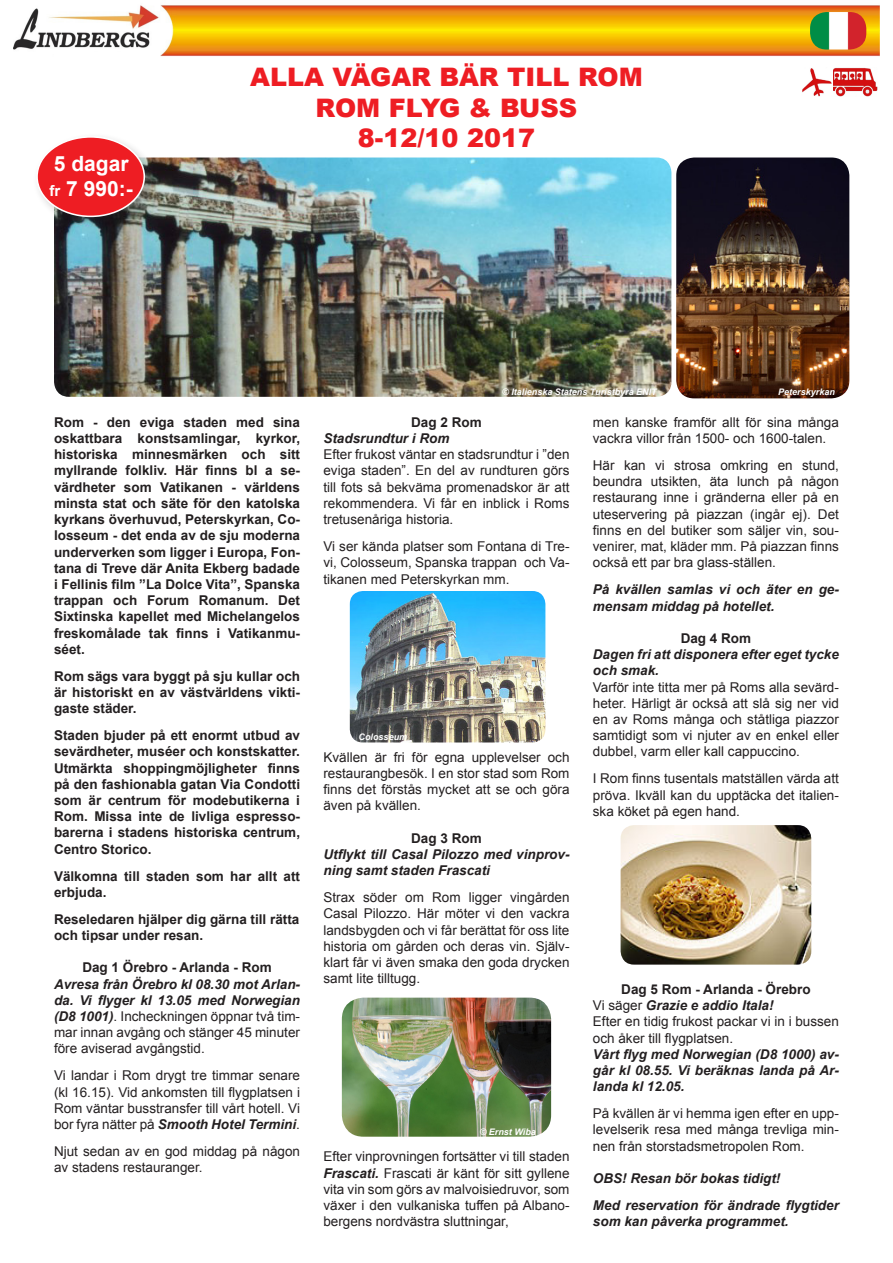
<style>
.page{position:relative;width:893px;height:1263px;background:#fff}
.page>*{position:absolute;margin:0;border:0;box-sizing:border-box;transform-origin:0 0}
.t1{font:900 25.5px "Arial";color:#ee1d23}
.t2{font:700 21px "Arial";color:#fff}
.t3{font:13.5px/16.2px "Arial";color:#231f20;text-align:justify}
.t4{font:700 13.5px/16.2px "Arial";color:#231f20;text-align:justify}
.t5{font:italic 700 13.5px/16.2px "Arial";color:#231f20}
.t6{font:italic 700 9px "Arial";color:#fff}
.s1{font-size:15px}
.s2{font-weight:700;font-style:italic}
.s3{font-weight:400;font-style:normal}
</style>
<div class="page">
<img style="left:14px;top:5px;width:865px;height:52px">
<img style="left:350px;top:591px;width:195px;height:151px">
<img style="left:810px;top:12px;width:56px;height:38px">
<img style="left:802px;top:68px;width:75px;height:28px">
<img style="left:621px;top:825px;width:190px;height:140px">
<img style="left:342px;top:998px;width:209px;height:139px">
<img style="left:676px;top:158px;width:173px;height:240px">
<img style="left:54px;top:158px;width:617px;height:239px">
<div style="left:33px;top:132px;width:124px;height:97px;background:#231f20;opacity:.2"></div>
<div style="left:37px;top:137px;width:107px;height:79px;background:#ee1d23;border-radius:50%"></div>
<div style="left:36px;top:136px;width:109px;height:81px;border:2px solid #fff;border-radius:50%"></div>
<p class="t2" style="left:54px;top:150px;width:76px">5 dagar</p>
<p class="t2" style="left:50px;top:175px;width:85px"><span class="s1">fr</span> 7 990:-</p>
<p class="t1" style="left:250px;top:58px;width:394px">ALLA VÄGAR BÄR TILL ROM</p>
<p class="t1" style="left:316px;top:89px;width:263px">ROM FLYG &amp; BUSS</p>
<p class="t1" style="left:358px;top:120px;width:179px">8-12/10 2017</p>
<p class="t6" style="left:502px;top:386px;width:156px">© Italienska Statens Turistbyrå ENIT</p>
<p class="t6" style="left:778px;top:386px;width:58px">Peterskyrkan</p>
<p class="t4" style="left:54px;top:414px;width:248px">Rom - den eviga staden med sina oskattbara konstsamlingar, kyrkor, historiska minnesmärken och sitt myllrande folkliv. Här finns bl a se&shy;värdheter som Vatikanen - världens minsta stat och säte för den katolska kyrkans överhuvud, Peterskyrkan, Co&shy;losseum - det enda av de sju moderna underverken som ligger i Europa, Fon&shy;tana di Treve där Anita Ekberg badade i Fellinis film ”La Dolce Vita”, Spanska trappan och Forum Romanum. Det Sixtinska kapellet med Michelangelos freskomålade tak finns i Vatikanmu&shy;séet.</p>
<p class="t4" style="left:54px;top:668px;width:248px">Rom sägs vara byggt på sju kullar och är historiskt en av västvärldens vikti&shy;gaste städer.</p>
<p class="t4" style="left:54px;top:728px;width:248px">Staden bjuder på ett enormt utbud av sevärdheter, muséer och konstskatter.<br>Utmärkta shoppingmöjligheter finns på den fashionabla gatan Via Condotti som är centrum för modebutikerna i Rom. Missa inte de livliga espresso&shy;barerna i stadens historiska centrum, Centro Storico.</p>
<p class="t4" style="left:54px;top:868px;width:248px">Välkomna till staden som har allt att erbjuda.</p>
<p class="t4" style="left:54px;top:911px;width:247px">Reseledaren hjälper dig gärna till rätta</p>
<p class="t4" style="left:54px;top:927px;width:151px">och tipsar under resan.</p>
<p class="t4" style="left:82px;top:960px;width:191px">Dag 1 Örebro - Arlanda - Rom</p>
<p class="t3" style="left:54px;top:976px;width:248px"><span class="s2">Avresa från Örebro kl 08.30 mot Arlan&shy;da. Vi flyger kl 13.05 med Norwegian (D8 1001)</span>. Incheckningen öppnar två tim&shy;mar innan avgång och stänger 45 minuter före aviserad avgångstid.</p>
<p class="t3" style="left:54px;top:1068px;width:248px">Vi landar i Rom drygt tre timmar senare (kl 16.15). Vid ankomsten till flygplatsen i Rom väntar busstransfer till vårt hotell. Vi bor fyra nätter på <span class="s2">Smooth Hotel Termini</span>.</p>
<p class="t3" style="left:54px;top:1143px;width:248px">Njut sedan av en god middag på någon av stadens restauranger.</p>
<p class="t4" style="left:411px;top:414px;width:72px">Dag 2 Rom</p>
<p class="t5" style="left:323px;top:431px;width:128px">Stadsrundtur i Rom</p>
<p class="t3" style="left:323px;top:447px;width:248px">Efter frukost väntar en stadsrundtur i ”den eviga staden”. En del av rundturen görs till fots så bekväma promenadskor är att rekommendera. Vi får en inblick i Roms tretusenåriga historia.</p>
<p class="t3" style="left:323px;top:538px;width:248px">Vi ser kända platser som Fontana di Tre&shy;vi, Colosseum, Spanska trappan och Va&shy;tikanen med Peterskyrkan mm.</p>
<p class="t6" style="left:359px;top:731px;width:50px">Colosseum</p>
<p class="t3" style="left:323px;top:749px;width:248px">Kvällen är fri för egna upplevelser och restaurangbesök. I en stor stad som Rom</p>
<p class="t3" style="left:323px;top:781px;width:248px">finns det förstås mycket att se och göra även på kvällen.</p>
<p class="t4" style="left:411px;top:830px;width:72px">Dag 3 Rom</p>
<p class="t5" style="left:323px;top:846px;width:248px">Utflykt till Casal Pilozzo med vinprov&shy;ning samt staden Frascati</p>
<p class="t3" style="left:323px;top:889px;width:248px">Strax söder om Rom ligger vingården Casal Pilozzo. Här möter vi den vackra landsbygden och vi får berättat för oss lite historia om gården och deras vin. Själv&shy;klart får vi även smaka den goda drycken samt lite tilltugg.</p>
<p class="t6" style="left:480px;top:1126px;width:58px">© Ernst Wiba</p>
<p class="t3" style="left:323px;top:1149px;width:248px">Efter vinprovningen fortsätter vi till staden <span class="s2">Frascati.</span> Frascati är känt för sitt gyllene vita vin som görs av malvoisiedruvor, som växer i den vulkaniska tuffen på Albano&shy;bergens nordvästra sluttningar,</p>
<p class="t3" style="left:593px;top:414px;width:248px">men kanske framför allt för sina många vackra villor från 1500- och 1600-talen.</p>
<p class="t3" style="left:593px;top:457px;width:248px">Här kan vi strosa omkring en stund, beundra utsikten, äta lunch på någon restaurang inne i gränderna eller på en uteservering på piazzan (ingår ej). Det finns en del butiker som säljer vin, sou&shy;venirer, mat, kläder mm. På piazzan finns också ett par bra glass-ställen.</p>
<p class="t5" style="left:593px;top:582px;width:248px">På kvällen samlas vi och äter en ge&shy;mensam middag på hotellet.</p>
<p class="t4" style="left:681px;top:630px;width:72px">Dag 4 Rom</p>
<p class="t5" style="left:593px;top:647px;width:248px">Dagen fri att disponera efter eget tycke och smak.</p>
<p class="t3" style="left:593px;top:679px;width:248px">Varför inte titta mer på Roms alla sevärd&shy;heter. Härligt är också att slå sig ner vid en av Roms många och ståtliga piazzor samtidigt som vi njuter av en enkel eller dubbel, varm eller kall cappuccino.</p>
<p class="t3" style="left:593px;top:771px;width:248px">I Rom finns tusentals matställen värda att pröva. Ikväll kan du upptäcka det italien&shy;ska köket på egen hand.</p>
<p class="t4" style="left:621px;top:981px;width:191px">Dag 5 Rom - Arlanda - Örebro</p>
<p class="t5" style="left:593px;top:998px;width:182px"><span class="s3">Vi säger</span> Grazie e addio Itala!</p>
<p class="t3" style="left:593px;top:1014px;width:248px">Efter en tidig frukost packar vi in i bussen och åker till flygplatsen.</p>
<p class="t5" style="left:593px;top:1046px;width:248px;text-align:justify">Vårt flyg med Norwegian (D8 1000) av&shy;går kl 08.55. Vi beräknas landa på Ar&shy;landa kl 12.05.</p>
<p class="t3" style="left:593px;top:1105px;width:248px">På kvällen är vi hemma igen efter en upp&shy;levelserik resa med många trevliga min&shy;nen från storstadsmetropolen Rom.</p>
<p class="t5" style="left:593px;top:1170px;width:189px">OBS! Resan bör bokas tidigt!</p>
<p class="t5" style="left:593px;top:1197px;width:248px">Med reservation för ändrade flygtider som kan påverka programmet.</p>
</div>
